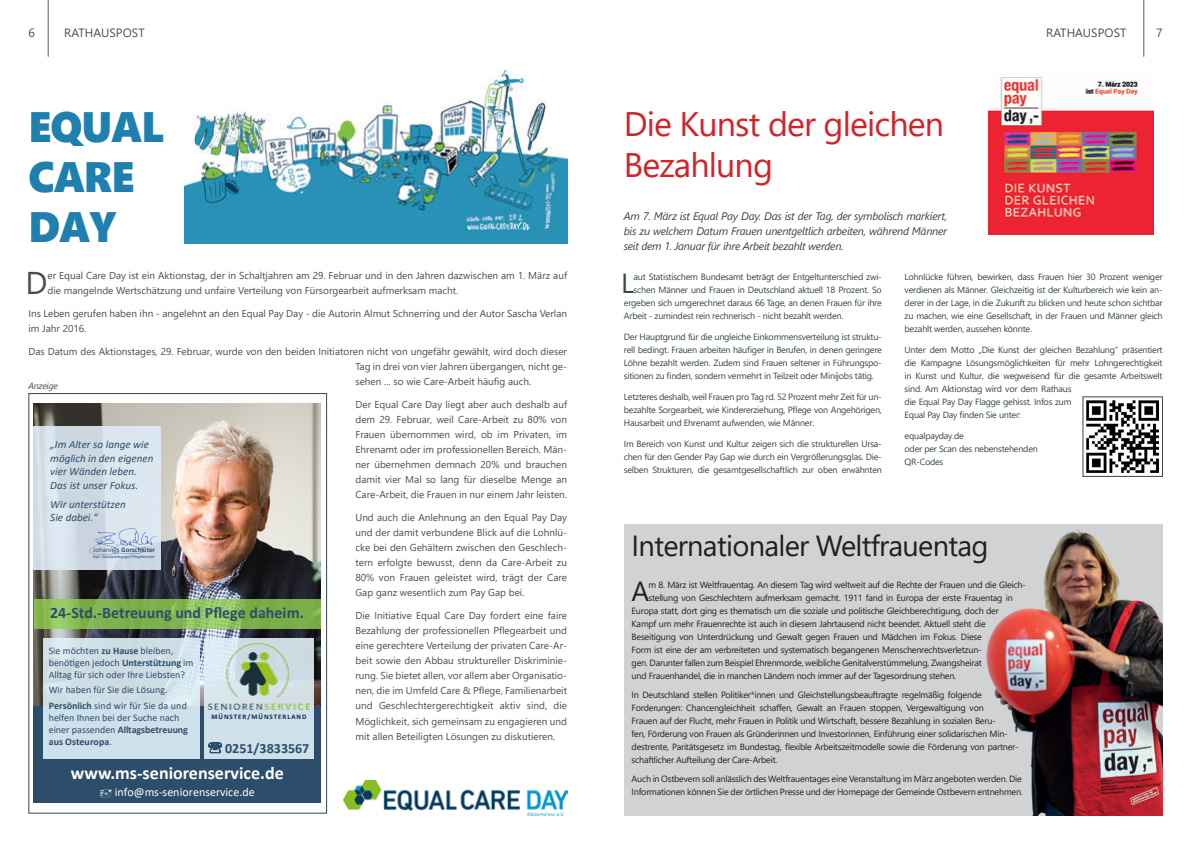
<style>
.page{position:relative;width:1191px;height:842px;background:#fff}
.page>*{position:absolute;margin:0;border:0;box-sizing:border-box;transform-origin:0 0}
.t1{font:42.5px "Segoe UI Black";letter-spacing:-.025em;color:#1f80af}
.t2{font:34px/40.8px "Segoe UI";letter-spacing:-.025em;color:#d1232a}
.t3{font:31.4px "Segoe UI";color:#4b4c4d}
.t4{font:29px "Segoe UI";letter-spacing:-.025em;color:#231f20}
.t5{font:27.6px "Segoe UI";color:#38454d}
.t6{font:27.6px "Segoe UI";color:#231f20}
.t7{font:700 18px "Calibri";color:#fff}
.t8{font:700 16px "Calibri";color:#2d4e6b}
.t9{font:700 14.1px "Calibri";letter-spacing:-.005em;color:#2d4e6b}
.t10{font:12px "Calibri";color:#fff}
.t11{font:12px "Segoe UI";letter-spacing:.01em;color:#4b4c4d}
.t12{font:italic 11.1px/13.5px "Calibri";color:#2d4e6b}
.t13{font:italic 11px/15px "Segoe UI";letter-spacing:-.025em;color:#38454d;text-align:justify}
.t14{font:10px/15px "Segoe UI";color:#4b4c4d;text-align:justify}
.t15{font:10px/12.3px "Calibri";color:#2d4e6b}
.t16{font:9px/13px "Segoe UI";letter-spacing:-.025em;color:#38454d;text-align:justify}
.t17{font:9px/13px "Segoe UI";letter-spacing:-.025em;color:#231f20}
.t18{font:italic 9px "Segoe UI";letter-spacing:-.025em;color:#4b4c4d}
.t19{font:700 7px "Calibri";color:#2d4e6b}
.t20{font:700 7px "Calibri";letter-spacing:.135em;color:#04294b}
.t21{font:italic 4.3px "Calibri";letter-spacing:-.005em;color:#2d4e6b}
.s1{font-weight:400}
.s2{font-weight:700}
</style>
<div class="page">
<div style="left:624px;top:524px;width:538px;height:291px;background:#d1d2d4"></div>
<img style="left:986px;top:530px;width:176px;height:285px">
<img style="left:1086px;top:401px;width:72px;height:72px">
<hr style="left:48px;top:0;width:1px;height:57px;background:#54636a">
<hr style="left:1143px;top:0;width:1px;height:57px;background:#54636a">
<img style="left:988px;top:77px;width:165px;height:158px">
<img style="left:343px;top:780px;width:224px;height:35px">
<img style="left:184px;top:69px;width:383px;height:175px">
<img style="left:34px;top:404px;width:287px;height:302px">
<div style="left:34px;top:426px;width:127px;height:144px;background:#dfebf7;opacity:.9"></div>
<div style="left:34px;top:599px;width:286px;height:29px;background:#92d050;opacity:.8"></div>
<img style="left:88px;top:527px;width:70px;height:31px">
<div style="left:34px;top:706px;width:287px;height:54px;background:#2d4e6b"></div>
<div style="left:43px;top:638px;width:157px;height:121px;background:#e1f1f8;opacity:.9"></div>
<div style="left:34px;top:759px;width:287px;height:44px;background:#2d4e6b"></div>
<div style="left:205px;top:638px;width:109px;height:121px;background:#cee0e9"></div>
<img style="left:204px;top:637px;width:109px;height:75px">
<div style="left:28px;top:393px;width:299px;height:421px;border:1px solid #38454d"></div>
<p class="t11" style="left:28px;top:22px;width:8px">6</p>
<p class="t11" style="left:64px;top:22px;width:82px">RATHAUSPOST</p>
<p class="t11" style="left:1046px;top:22px;width:82px">RATHAUSPOST</p>
<p class="t11" style="left:1156px;top:22px;width:8px">7</p>
<p class="t1" style="left:28px;top:97px;width:137px">EQUAL</p>
<p class="t1" style="left:28px;top:147px;width:108px">CARE</p>
<p class="t1" style="left:28px;top:197px;width:90px">DAY</p>
<p class="t3" style="left:25px;top:254px;width:24px">D</p>
<p class="t14" style="left:47px;top:267px;width:521px">er Equal Care Day ist ein Aktionstag, der in Schaltjahren am 29. Februar und in den Jahren dazwischen am 1. März auf die mangelnde Wertschätzung und unfaire Verteilung von Fürsorgearbeit aufmerksam macht.</p>
<p class="t14" style="left:28px;top:305px;width:540px">Ins Leben gerufen haben ihn - angelehnt an den Equal Pay Day - die Autorin Almut Schnerring und der Autor Sascha Verlan im Jahr 2016.</p>
<p class="t14" style="left:355px;top:343px;width:213px;text-indent:-327px">Das Datum des Aktionstages, 29. Februar, wurde von den beiden Initiatoren nicht von ungefähr gewählt, wird doch dieser Tag in drei von vier Jahren übergangen, nicht ge&shy;sehen ... so wie Care-Arbeit häufig auch.</p>
<p class="t14" style="left:355px;top:396px;width:213px">Der Equal Care Day liegt aber auch deshalb auf dem 29. Februar, weil Care-Arbeit zu 80% von Frauen übernommen wird, ob im Privaten, im Ehrenamt oder im professionellen Bereich. Män&shy;ner übernehmen demnach 20% und brauchen damit vier Mal so lang für dieselbe Menge an Care-Arbeit, die Frauen in nur einem Jahr leisten.</p>
<p class="t14" style="left:355px;top:509px;width:213px">Und auch die Anlehnung an den Equal Pay Day und der damit verbundene Blick auf die Lohnlü&shy;cke bei den Gehältern zwischen den Geschlech&shy;tern erfolgte bewusst, denn da Care-Arbeit zu 80% von Frauen geleistet wird, trägt der Care Gap ganz wesentlich zum Pay Gap bei.</p>
<p class="t14" style="left:355px;top:607px;width:213px">Die Initiative Equal Care Day fordert eine faire Bezahlung der professionellen Pflegearbeit und eine gerechtere Verteilung der privaten Care-Ar&shy;beit sowie den Abbau struktureller Diskriminie&shy;rung. Sie bietet allen, vor allem aber Organisatio&shy;nen, die im Umfeld Care &amp; Pflege, Familienarbeit und Geschlechtergerechtigkeit aktiv sind, die Möglichkeit, sich gemeinsam zu engagieren und mit allen Beteiligten Lösungen zu diskutieren.</p>
<p class="t18" style="left:28px;top:378px;width:31px">Anzeige</p>
<p class="t12" style="left:50px;top:437px;width:105px">„Im Alter so lange wie möglich in den eigenen vier Wänden leben.<br>Das ist unser Fokus.</p>
<p class="t12" style="left:50px;top:497px;width:77px">Wir unterstützen<br>Sie dabei.“</p>
<p class="t19" style="left:93px;top:544px;width:63px"><span class="s1">Johannes</span> Gorschlüter</p>
<p class="t21" style="left:93px;top:553px;width:64px">Dipl. Sozialpädagoge/Pflegeberater</p>
<p class="t8" style="left:50px;top:601px;width:255px">24-Std.-Betreuung und Pflege daheim.</p>
<p class="t15" style="left:49px;top:644px;width:146px">Sie möchten <span class="s2">zu Hause</span> bleiben, benötigen jedoch <span class="s2">Unterstützung</span> im<br>Alltag für sich oder Ihre Liebsten?</p>
<p class="t15" style="left:49px;top:682px;width:140px;line-height:15.3px">Wir haben für Sie die Lösung.<br><span class="s2">Persönlich</span> sind wir für Sie da und</p>
<p class="t15" style="left:49px;top:711px;width:141px">helfen Ihnen bei der Suche nach einer passenden <span class="s2">Alltagsbetreuung aus Osteuropa</span>.</p>
<p class="t7" style="left:71px;top:760px;width:214px">www.ms-seniorenservice.de</p>
<p class="t10" style="left:115px;top:783px;width:141px">info@ms-seniorenservice.de</p>
<p class="t20" style="left:211px;top:712px;width:97px">MÜNSTER/MÜNSTERLAND</p>
<p class="t9" style="left:225px;top:738px;width:86px">0251/3833567</p>
<p class="t2" style="left:624px;top:100px;width:321px">Die Kunst der gleichen<br>Bezahlung</p>
<p class="t13" style="left:624px;top:207px;width:325px">Am 7. März ist Equal Pay Day. Das ist der Tag, der symbolisch markiert, bis zu welchem Datum Frauen unentgeltlich arbeiten, während Männer seit dem 1. Januar für ihre Arbeit bezahlt werden.</p>
<p class="t5" style="left:621px;top:257px;width:14px">L</p>
<p class="t16" style="left:633px;top:269px;width:250px">aut Statistischem Bundesamt beträgt der Entgeltunterschied zwi-</p>
<p class="t16" style="left:633px;top:282px;width:250px">schen Männer und Frauen in Deutschland aktuell 18 Prozent. So</p>
<p class="t16" style="left:624px;top:295px;width:259px">ergeben sich umgerechnet daraus 66 Tage, an denen Frauen für ihre</p>
<p class="t16" style="left:624px;top:308px;width:221px">Arbeit - zumindest rein rechnerisch - nicht bezahlt werden.</p>
<p class="t16" style="left:624px;top:329px;width:259px">Der Hauptgrund für die ungleiche Einkommensverteilung ist struktu&shy;rell bedingt. Frauen arbeiten häufiger in Berufen, in denen geringere Löhne bezahlt werden. Zudem sind Frauen seltener in Führungspo&shy;sitionen zu finden, sondern vermehrt in Teilzeit oder Minijobs tätig.</p>
<p class="t16" style="left:624px;top:389px;width:259px">Letzteres deshalb, weil Frauen pro Tag rd. 52 Prozent mehr Zeit für un&shy;bezahlte Sorgearbeit, wie Kindererziehung, Pflege von Angehörigen, Hausarbeit und Ehrenamt aufwenden, wie Männer.</p>
<p class="t16" style="left:624px;top:436px;width:259px">Im Bereich von Kunst und Kultur zeigen sich die strukturellen Ursa&shy;chen für den Gender Pay Gap wie durch ein Vergrößerungsglas. Die&shy;selben Strukturen, die gesamtgesellschaftlich zur oben erwähnten</p>
<p class="t16" style="left:904px;top:269px;width:259px">Lohnlücke führen, bewirken, dass Frauen hier 30 Prozent weniger verdienen als Männer. Gleichzeitig ist der Kulturbereich wie kein an&shy;derer in der Lage, in die Zukunft zu blicken und heute schon sichtbar zu machen, wie eine Gesellschaft, in der Frauen und Männer gleich bezahlt werden, aussehen könnte.</p>
<p class="t16" style="left:904px;top:342px;width:259px;text-align:left">Unter dem Motto „Die Kunst der gleichen Bezahlung“ präsentiert die Kampagne Lösungsmöglichkeiten für mehr Lohngerechtigkeit in Kunst und Kultur, die wegweisend für die gesamte Arbeitswelt sind. Am Aktionstag wird vor dem Rathaus<br>die Equal Pay Day Flagge gehisst. Infos zum<br>Equal Pay Day finden Sie unter:</p>
<p class="t16" style="left:904px;top:428px;width:135px;text-align:left">equalpayday.de<br>oder per Scan des nebenstehenden<br>QR-Codes</p>
<p class="t4" style="left:631px;top:518px;width:358px">Internationaler Weltfrauentag</p>
<p class="t6" style="left:631px;top:565px;width:19px">A</p>
<p class="t17" style="left:648px;top:578px;width:379px">m 8. März ist Weltfrauentag. An diesem Tag wird weltweit auf die Rechte der Frauen und die Gleich-</p>
<p class="t17" style="left:648px;top:591px;width:366px">stellung von Geschlechtern aufmerksam gemacht. 1911 fand in Europa der erste Frauentag in</p>
<p class="t17" style="left:631px;top:604px;width:369px">Europa statt, dort ging es thematisch um die soziale und politische Gleichberechtigung, doch der</p>
<p class="t17" style="left:631px;top:617px;width:356px">Kampf um mehr Frauenrechte ist auch in diesem Jahrtausend nicht beendet. Aktuell steht die</p>
<p class="t17" style="left:631px;top:630px;width:352px">Beseitigung von Unterdrückung und Gewalt gegen Frauen und Mädchen im Fokus. Diese</p>
<p class="t17" style="left:631px;top:643px;width:352px">Form ist eine der am verbreiteten und systematisch begangenen Menschenrechtsverletzun-</p>
<p class="t17" style="left:631px;top:656px;width:352px">gen. Darunter fallen zum Beispiel Ehrenmorde, weibliche Genitalverstümmelung, Zwangsheirat</p>
<p class="t17" style="left:631px;top:669px;width:326px">und Frauenhandel, die in manchen Ländern noch immer auf der Tagesordnung stehen.</p>
<p class="t17" style="left:631px;top:688px;width:389px">In Deutschland stellen Politiker*innen und Gleichstellungsbeauftragte regelmäßig folgende Forderungen: Chancengleichheit schaffen, Gewalt an Frauen stoppen, Vergewaltigung von<br>Frauen auf der Flucht, mehr Frauen in Politik und Wirtschaft, bessere Bezahlung in sozialen Beru-<br>fen, Förderung von Frauen als Gründerinnen und Investorinnen, Einführung einer solidarischen Min&shy;destrente, Paritätsgesetz im Bundestag, flexible Arbeitszeitmodelle sowie die Förderung von partner&shy;schaftlicher Aufteilung der Care-Arbeit.</p>
<p class="t17" style="left:631px;top:772px;width:393px">Auch in Ostbevern soll anlässlich des Weltfrauentages eine Veranstaltung im März angeboten werden. Die<br>Informationen können Sie der örtlichen Presse und der Homepage der Gemeinde Ostbevern entnehmen.</p>
</div>
